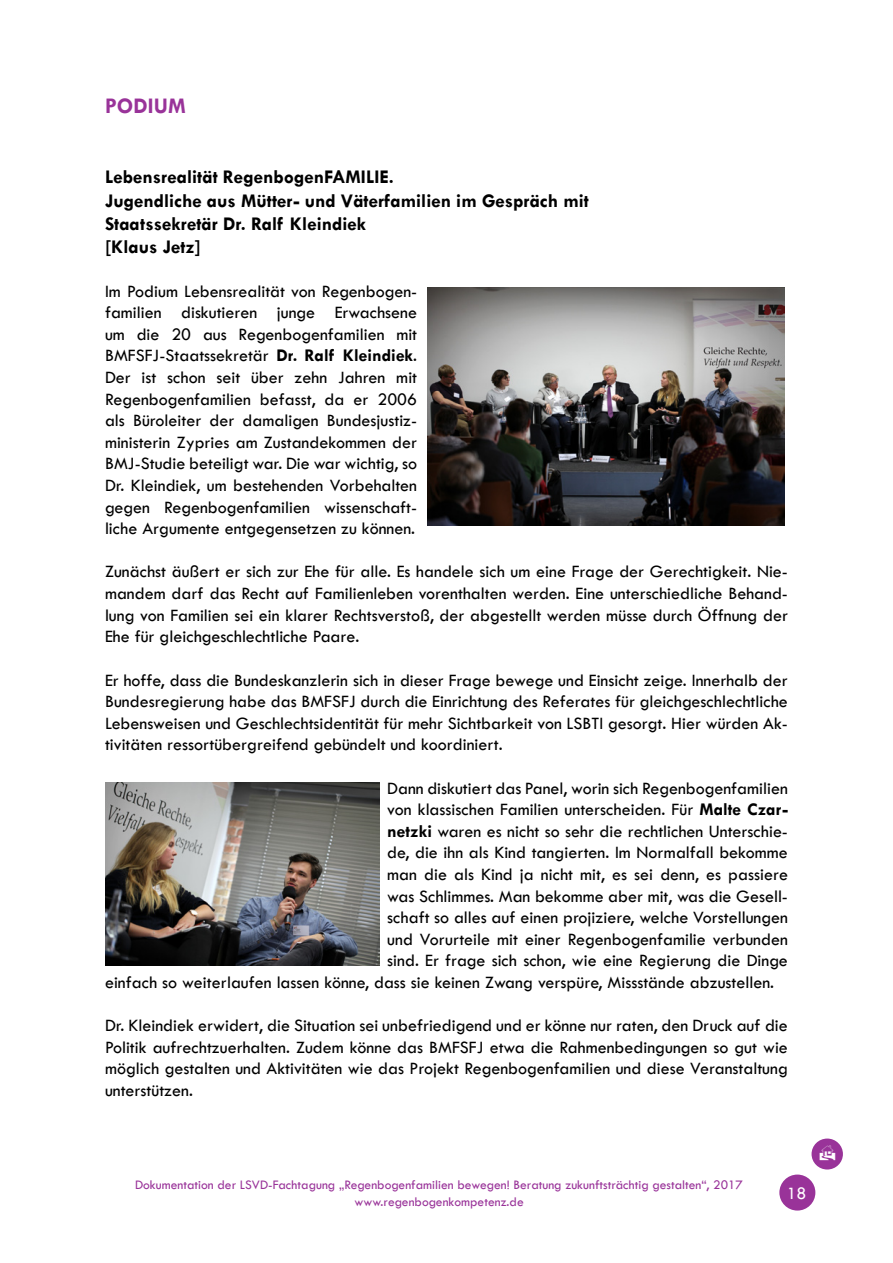
<style>
.page{position:relative;width:893px;height:1263px;background:#fff}
.page>*{position:absolute;margin:0;border:0;box-sizing:border-box;transform-origin:0 0}
.Fließtext{font:700 22.5px "Tw Cen";color:#939}
.Fließtext-2{font:700 19.5px/23.4px "Tw Cen";color:#000}
.Fließtext-3{font:18px/21.6px "Tw Cen";color:#000;text-align:justify}
.t1{font:18px "Tw Cen";color:#fff}
.t2{font:13.5px "Tw Cen";color:#939}
.s1{font-weight:700}
</style>
<div class="page">
<div style="left:779px;top:1174px;width:36px;height:36px;background:#939;border-radius:50%"></div>
<div style="left:811px;top:1138px;width:32px;height:31px;background:#939;border-radius:50%"></div>
<img style="left:428px;top:287px;width:356px;height:238px">
<img style="left:105px;top:783px;width:275px;height:183px">
<p class="Fließtext" style="left:105px;top:92px;width:82px">PODIUM</p>
<p class="Fließtext-2" style="left:105px;top:165px;width:290px">Lebensrealität RegenbogenFAMILIE.</p>
<p class="Fließtext-2" style="left:105px;top:188px;width:485px">Jugendliche aus Mütter- und Väterfamilien im Gespräch mit<br>Staatssekretär Dr. Ralf Kleindiek</p>
<p class="Fließtext-2" style="left:105px;top:235px;width:98px">[Klaus Jetz]</p>
<p class="Fließtext-3" style="left:105px;top:280px;width:314px">Im Podium Lebensrealität von Regenbogen&shy;familien diskutieren junge Erwachsene um die 20 aus Regenbogenfamilien mit BMFSFJ-Staatssekretär <span class="s1">Dr. Ralf Kleindiek</span>.<br>Der ist schon seit über zehn Jahren mit Regenbogenfamilien befasst, da er 2006 als Büroleiter der damaligen Bundesjustiz&shy;ministerin Zypries am Zustandekommen der BMJ-Studie beteiligt war. Die war wichtig, so Dr. Kleindiek, um bestehenden Vorbehalten gegen Regenbogenfamilien wissenschaft&shy;liche Argumente entgegensetzen zu können.</p>
<p class="Fließtext-3" style="left:105px;top:561px;width:684px">Zunächst äußert er sich zur Ehe für alle. Es handele sich um eine Frage der Gerechtigkeit. Nie&shy;mandem darf das Recht auf Familienleben vorenthalten werden. Eine unterschiedliche Behand&shy;lung von Familien sei ein klarer Rechtsverstoß, der abgestellt werden müsse durch Öffnung der Ehe für gleichgeschlechtliche Paare.</p>
<p class="Fließtext-3" style="left:105px;top:669px;width:684px">Er hoffe, dass die Bundeskanzlerin sich in dieser Frage bewege und Einsicht zeige. Innerhalb der Bundesregierung habe das BMFSFJ durch die Einrichtung des Referates für gleichgeschlechtliche Lebensweisen und Geschlechtsidentität für mehr Sichtbarkeit von LSBTI gesorgt. Hier würden Ak&shy;tivitäten ressortübergreifend gebündelt und koordiniert.</p>
<p class="Fließtext-3" style="left:387px;top:777px;width:402px">Dann diskutiert das Panel, worin sich Regenbogenfamilien</p>
<p class="Fließtext-3" style="left:387px;top:798px;width:402px">von klassischen Familien unterscheiden. Für <span class="s1">Malte Czar-</span></p>
<p class="Fließtext-3" style="left:387px;top:820px;width:402px"><span class="s1">netzki</span> waren es nicht so sehr die rechtlichen Unterschie-</p>
<p class="Fließtext-3" style="left:387px;top:842px;width:402px">de, die ihn als Kind tangierten. Im Normalfall bekomme</p>
<p class="Fließtext-3" style="left:387px;top:863px;width:402px">man die als Kind ja nicht mit, es sei denn, es passiere</p>
<p class="Fließtext-3" style="left:387px;top:885px;width:402px">was Schlimmes. Man bekomme aber mit, was die Gesell-</p>
<p class="Fließtext-3" style="left:387px;top:906px;width:402px">schaft so alles auf einen projiziere, welche Vorstellungen</p>
<p class="Fließtext-3" style="left:387px;top:928px;width:402px">und Vorurteile mit einer Regenbogenfamilie verbunden</p>
<p class="Fließtext-3" style="left:387px;top:950px;width:402px">sind. Er frage sich schon, wie eine Regierung die Dinge</p>
<p class="Fließtext-3" style="left:105px;top:971px;width:671px">einfach so weiterlaufen lassen könne, dass sie keinen Zwang verspüre, Missstände abzustellen.</p>
<p class="Fließtext-3" style="left:105px;top:1014px;width:684px">Dr. Kleindiek erwidert, die Situation sei unbefriedigend und er könne nur raten, den Druck auf die Politik aufrechtzuerhalten. Zudem könne das BMFSFJ etwa die Rahmenbedingungen so gut wie möglich gestalten und Aktivitäten wie das Projekt Regenbogenfamilien und diese Veranstaltung unterstützen.</p>
<p class="t2" style="left:135px;top:1177px;width:610px">Dokumentation der LSVD-Fachtagung „Regenbogenfamilien bewegen! Beratung zukunftsträchtig gestalten“, 2017</p>
<p class="t2" style="left:354px;top:1193px;width:171px">www.regenbogenkompetenz.de</p>
<p class="t1" style="left:787px;top:1182px;width:21px">18</p>
</div>
